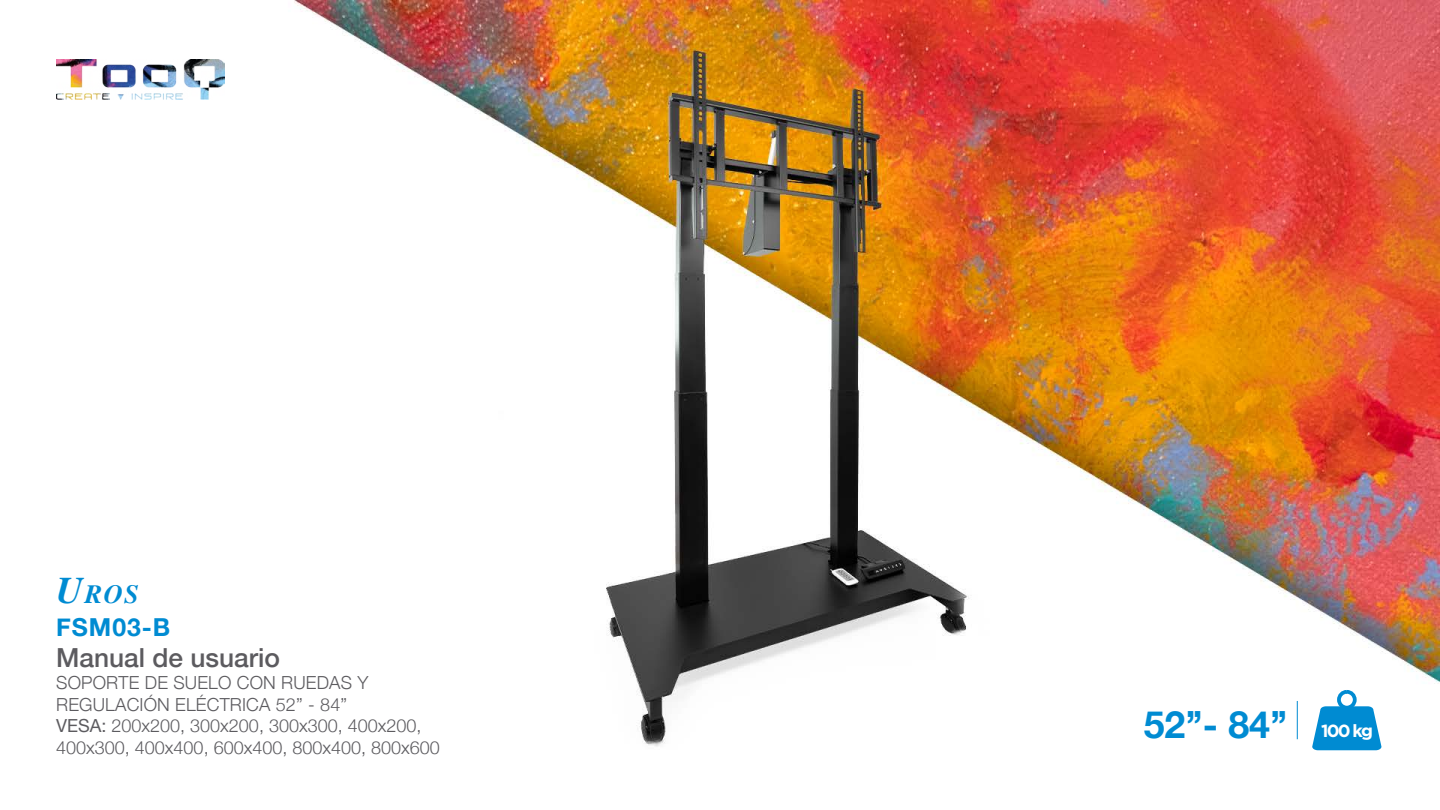
<style>
.page{position:relative;width:1440px;height:810px;background:#fff}
.page>*{position:absolute;margin:0;border:0;box-sizing:border-box;transform-origin:0 0}
.t1{font:700 37.5px "Helvetica Neue";color:#008bd2}
.t2{font:500 26.25px "Helvetica Neue";color:#5c5b5f}
.t3{font:italic 700 26.25px "Times";color:#008bd2}
.t4{font:700 24.75px "Helvetica Neue";letter-spacing:.04em;color:#008bd2}
.t5{font:300 18px/21.6px "Helvetica Neue";color:#5c5b5f}
.s1{font-size:37.5px}
.s2{font-weight:400}
.s3{font-family:"Gotham";font-size:17.62px;color:#fff}
</style>
<div class="page">
<img style="left:56px;top:0;width:1384px;height:751px">
<img style="left:56px;top:60px;width:168px;height:40px">
<div style="left:1337px;top:690px;width:20px;height:20px;border:4px solid #008bd2;border-radius:50%"></div>
<svg style="left:1312px;top:706px;width:69px;height:44px"></svg>
<hr style="left:1297px;top:701px;width:1px;height:38px;background:#008bd2">
<h2 class="t3" style="left:56px;top:570px;width:84px"><span class="s1">U</span>ROS</h2>
<h3 class="t4" style="left:56px;top:608px;width:116px">FSM03-B</h3>
<h2 class="t2" style="left:56px;top:637px;width:225px">Manual de usuario</h2>
<p class="t5" style="left:56px;top:670px;width:385px">SOPORTE DE SUELO CON RUEDAS Y REGULACIÓN ELÉCTRICA 52” - 84”<br><span class="s2">VESA:</span> 200x200, 300x200, 300x300, 400x200, 400x300, 400x400, 600x400, 800x400, 800x600</p>
<h1 class="t1" style="left:1144px;top:695px;width:231px">52’’- 84’’ <span class="s3">100 kg</span></h1>
</div>
